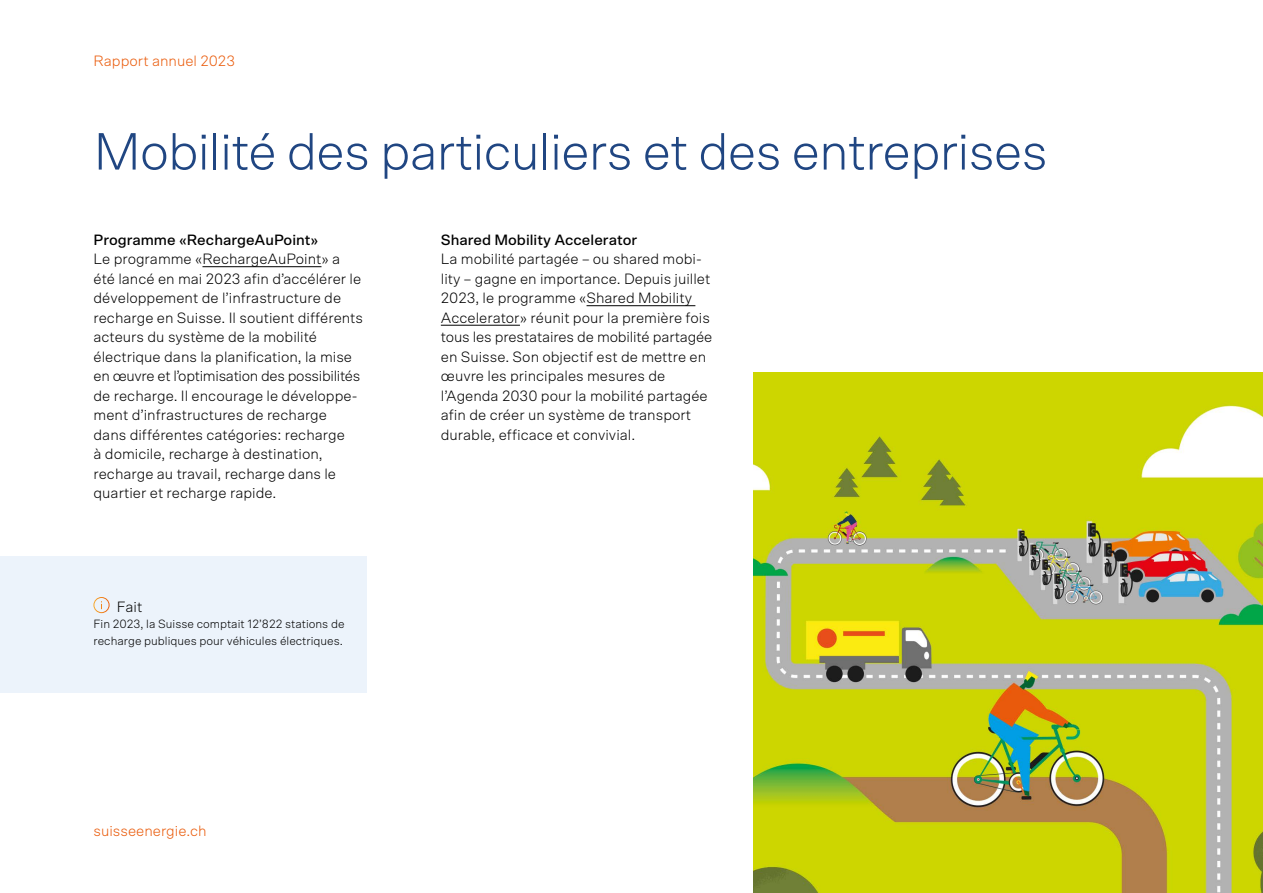
<style>
.page{position:relative;width:1263px;height:893px;background:#fff}
.page>*{position:absolute;margin:0;border:0;box-sizing:border-box;transform-origin:0 0}
.t1{font:300 52.5px "Scto Grotesk A";letter-spacing:-.02em;color:#204682}
.t2{font:300 15px/19.5px "Scto Grotesk A";color:#000}
.t3{font:500 15px "Scto Grotesk A";color:#000}
.t4{font:300 15px "Scto Grotesk A";color:#ea5b0b}
.t5{font:300 12px/16.5px "Scto Grotesk A";color:#000}
</style>
<div class="page">
<hr style="left:202px;top:266px;width:119px;height:1px;background:#000">
<hr style="left:586px;top:305px;width:109px;height:1px;background:#000">
<hr style="left:441px;top:325px;width:79px;height:1px;background:#000">
<img style="left:753px;top:373px;width:509px;height:520px">
<div style="left:0;top:557px;width:367px;height:136px;background:#ecf3fb"></div>
<svg style="left:93px;top:597px;width:17px;height:16px"></svg>
<p class="t4" style="left:94px;top:52px;width:143px">Rapport annuel 2023</p>
<h1 class="t1" style="left:94px;top:121px;width:956px">Mobilité des particuliers et des entreprises</h1>
<p class="t3" style="left:94px;top:230px;width:226px">Programme «RechargeAuPoint»</p>
<p class="t2" style="left:94px;top:249px;width:271px">Le programme «RechargeAuPoint» a été lancé en mai 2023 afin d’accélérer le développement de l’infrastructure de recharge en Suisse. Il soutient différents acteurs du système de la mobilité électrique dans la planification, la mise en œuvre et l’optimisation des possibilités de recharge. Il encourage le développe&shy;ment d’infrastructures de recharge dans différentes catégories: recharge<br>à domicile, recharge à destination, recharge au travail, recharge dans le quartier et recharge rapide.</p>
<p class="t2" style="left:117px;top:596px;width:27px">Fait</p>
<p class="t5" style="left:94px;top:615px;width:253px">Fin 2023, la Suisse comptait 12’822 stations de recharge publiques pour véhicules électriques.</p>
<p class="t4" style="left:94px;top:822px;width:115px">suisseenergie.ch</p>
<p class="t3" style="left:441px;top:230px;width:198px">Shared Mobility Accelerator</p>
<p class="t2" style="left:441px;top:249px;width:273px">La mobilité partagée – ou shared mobi&shy;lity – gagne en importance. Depuis juillet 2023, le programme «Shared Mobility Accelerator» réunit pour la première fois tous les prestataires de mobilité partagée en Suisse. Son objectif est de mettre en œuvre les principales mesures de l’Agenda 2030 pour la mobilité partagée afin de créer un système de transport durable, efficace et convivial.</p>
</div>
